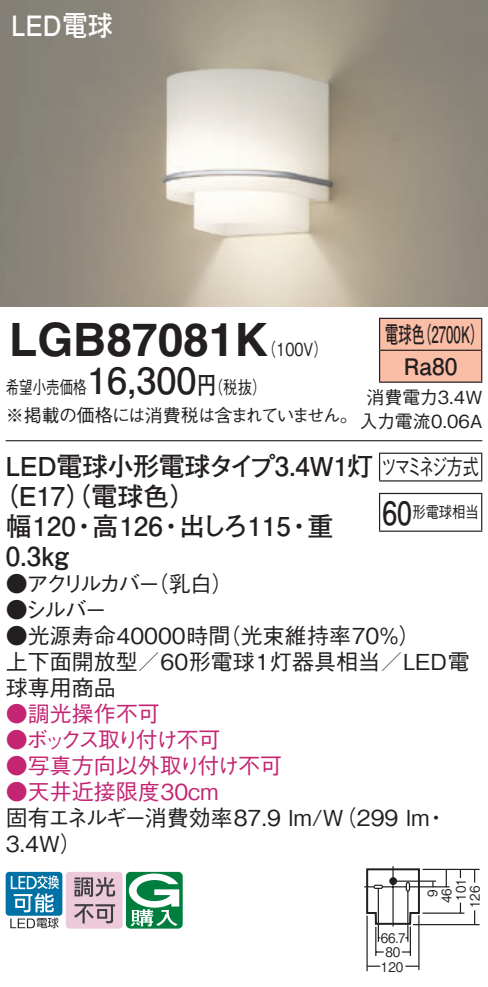
<style>
.page{position:relative;width:488px;height:987px;background:#fff}
.page>*{position:absolute;margin:0;border:0;box-sizing:border-box;transform-origin:0 0}
.t1{font:700 46px "Helvetica LT Std";color:#231f20}
.t2{font:700 36px "Futo Go B101 Pro";color:#231f20}
.t3{font:700 32px "Futo Go B101 Pro";color:#231f20;scale:.83 1}
.t4{font:700 28px "Futo Go B101 Pro";color:#fff;scale:.9 1}
.t5{font:700 26px/30px "Futo Go B101 Pro";letter-spacing:-.015em;color:#231f20}
.t6{font:700 22.8px/32px "Futo Go B101 Pro";color:#231f20;scale:.58 1}
.t7{font:500 22px/26px "Gothic BBB Pro";color:#231f20}
.t8{font:500 22px "Gothic BBB Pro";color:#c42573}
.t9{font:500 22px "Gothic BBB Pro";letter-spacing:-.145em;color:#c42573}
.t10{font:500 22px "Gothic BBB Pro";letter-spacing:-.14em;color:#231f20}
.t11{font:500 22px "Gothic BBB Pro";letter-spacing:-.19em;color:#231f20;scale:.73 1}
.t12{font:500 18px/28px "Gothic BBB Pro";letter-spacing:-.04em;color:#231f20;scale:.75 1}
.t13{font:500 18px/24px "Gothic BBB Pro";color:#231f20;text-align:center}
.t14{font:500 18px "Gothic BBB Pro";color:#231f20;scale:.8 1}
.t15{font:500 16px "Gothic BBB Pro";color:#231f20;scale:.83 1}
.t16{font:500 13.2px/14px "Gothic BBB Pro";color:#231f20;text-align:center;scale:.9 1}
.s1{font-family:"Futo Go B101 Pro";font-weight:700;font-size:24px}
</style>
<div class="page">
<img style="left:0;top:0;width:488px;height:306px">
<div style="left:380px;top:319px;width:101px;height:62px;background:#fabda6"></div>
<hr style="left:379px;top:317px;width:103px;height:2px;background:#231f20">
<hr style="left:379px;top:319px;width:1px;height:30px;background:#231f20">
<hr style="left:481px;top:319px;width:1px;height:30px;background:#231f20">
<hr style="left:379px;top:349px;width:103px;height:2px;background:#231f20">
<hr style="left:379px;top:351px;width:1px;height:30px;background:#231f20">
<hr style="left:481px;top:351px;width:1px;height:30px;background:#231f20">
<hr style="left:379px;top:381px;width:103px;height:2px;background:#231f20">
<hr style="left:6px;top:440px;width:476px;height:1px;background:#231f20">
<svg style="left:379px;top:454px;width:1px;height:26px"></svg>
<hr style="left:379px;top:452px;width:103px;height:2px;background:#231f20">
<svg style="left:481px;top:453px;width:1px;height:27px"></svg>
<hr style="left:379px;top:480px;width:103px;height:1px;background:#231f20">
<hr style="left:379px;top:494px;width:1px;height:36px;background:#231f20">
<hr style="left:379px;top:492px;width:103px;height:2px;background:#231f20">
<hr style="left:481px;top:494px;width:1px;height:36px;background:#231f20">
<hr style="left:379px;top:530px;width:103px;height:1px;background:#231f20">
<hr style="left:422px;top:868px;width:57px;height:1px;background:#231f20">
<hr style="left:396px;top:880px;width:40px;height:1px;background:#231f20">
<hr style="left:413px;top:923px;width:66px;height:2px;background:#231f20">
<hr style="left:422px;top:912px;width:42px;height:1px;background:#231f20">
<svg style="left:459px;top:902px;width:2px;height:10px"></svg>
<svg style="left:459px;top:868px;width:2px;height:9px"></svg>
<svg style="left:445px;top:869px;width:2px;height:16px"></svg>
<svg style="left:474px;top:910px;width:1px;height:13px"></svg>
<svg style="left:474px;top:869px;width:1px;height:13px"></svg>
<hr style="left:418px;top:914px;width:1px;height:55px;background:#231f20">
<hr style="left:366px;top:915px;width:1px;height:55px;background:#231f20">
<svg style="left:367px;top:965px;width:13px;height:1px"></svg>
<svg style="left:405px;top:965px;width:13px;height:1px"></svg>
<hr style="left:392px;top:865px;width:1px;height:61px;background:#231f20">
<hr style="left:409px;top:885px;width:40px;height:2px;background:#231f20">
<svg style="left:364px;top:867px;width:57px;height:88px"></svg>
<div style="left:6px;top:871px;width:56px;height:44px;background:#0071a5;border-radius:3px"></div>
<svg style="left:10px;top:875px;width:49px;height:52px"></svg>
<svg style="left:66px;top:871px;width:117px;height:57px"></svg>
<p class="t4" style="left:11px;top:3px;width:114px">LED電球</p>
<h1 class="t1" style="left:9px;top:311px;width:260px">LGB87081K</h1>
<p class="t14" style="left:197px;top:372px;width:88px">（<span class="s1">円</span>税抜(</p>
<p class="t6" style="left:418px;top:315px;width:115px">（2700 (K</p>
<p class="t6" style="left:403px;top:315px;width:94px;text-indent:-19px">電球色<br>Ra80</p>
<p class="t13" style="left:359px;top:383px;width:124px">消費電力3.4W入力電流0.06A</p>
<p class="t5" style="left:6px;top:447px;width:369px">LED電球小形電球タイプ3.4W 灯1</p>
<p class="t5" style="left:-8px;top:477px;width:206px">（E17（）電球色(</p>
<p class="t5" style="left:307px;top:507px;width:27px">重</p>
<p class="t14" style="left:262px;top:334px;width:84px">（100 (V</p>
<h2 class="t2" style="left:87px;top:351px;width:111px">16,300</h2>
<p class="t12" style="left:6px;top:370px;width:471px">希望小売価格<br>※掲載の価格には消費税は含まれていません。</p>
<p class="t11" style="left:381px;top:449px;width:135px">ツマミネジ方式</p>
<p class="t15" style="left:412px;top:499px;width:81px">形電球相当</p>
<h3 class="t3" style="left:382px;top:486px;width:37px">60</h3>
<p class="t5" style="left:6px;top:507px;width:72px">幅120<br>0.3kg</p>
<p class="t5" style="left:92px;top:507px;width:72px">高126</p>
<p class="t5" style="left:179px;top:507px;width:113px">出しろ115</p>
<p class="t5" style="left:71px;top:507px;width:27px">・</p>
<p class="t5" style="left:158px;top:507px;width:27px">・</p>
<p class="t5" style="left:286px;top:507px;width:27px">・</p>
<p class="t7" style="left:147px;top:568px;width:88px">（乳白(</p>
<p class="t10" style="left:6px;top:566px;width:156px">●アクリルカバー</p>
<p class="t7" style="left:6px;top:594px;width:103px">●シルバー</p>
<p class="t7" style="left:219px;top:620px;width:203px">（光束維持率70％(</p>
<p class="t7" style="left:6px;top:620px;width:465px">●光源寿命40000時間<br>上下面開放型／60形電球1灯器具相当／LED電球専用商品</p>
<p class="t8" style="left:6px;top:696px;width:155px">●調光操作不可</p>
<p class="t9" style="left:6px;top:722px;width:216px">●ボックス取り付け不可</p>
<p class="t8" style="left:6px;top:748px;width:278px">●写真方向以外取り付け不可</p>
<p class="t8" style="left:6px;top:774px;width:214px">●天井近接限度30cm</p>
<p class="t7" style="left:425px;top:802px;width:23px">・</p>
<p class="t7" style="left:6px;top:802px;width:425px">固有エネルギー消費効率87.9 lm （W/ 299 lm<br>3.4W(</p>
<p class="t16" style="left:380px;top:928px;width:29px">66.7<br>80<br>120</p>
<p class="t16" style="left:423px;top:908px;width:35px;rotate:-90deg">9<br>46<br>101<br>126</p>
</div>
